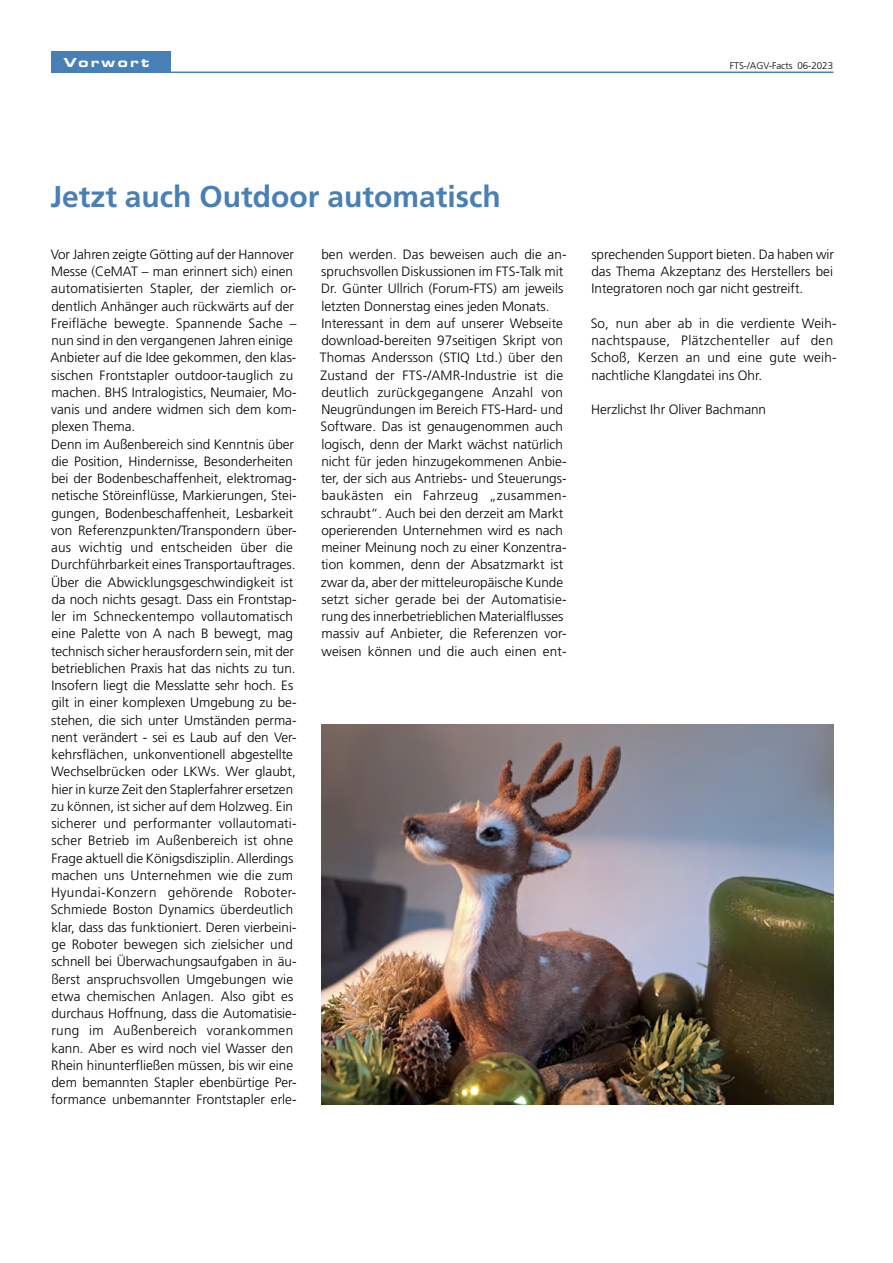
<style>
.page{position:relative;width:893px;height:1263px;background:#fff}
.page>*{position:absolute;margin:0;border:0;box-sizing:border-box;transform-origin:0 0}
.Überschrift{font:700 30px "Frutiger LT Std";color:#487fb7}
.Fließtext{font:300 13.5px/17.2px "Frutiger LT Std";color:#000}
.Überschrift-2{font:700 expanded 13.5px "Eurostile SB";letter-spacing:.2em;color:#fff}
.Überschrift-3{font:300 9.75px "Frutiger LT Std";color:#000}
</style>
<div class="page">
<div style="left:51px;top:51px;width:119px;height:21px;background:#487fb7"></div>
<hr style="left:51px;top:72px;width:119px;height:1px;background:#487fb7">
<hr style="left:170px;top:72px;width:663px;height:1px;background:#487fb7">
<img style="left:321px;top:724px;width:512px;height:381px">
<p class="Überschrift-2" style="left:64px;top:55px;width:87px">Vorwort</p>
<p class="Überschrift-3" style="left:730px;top:60px;width:105px">FTS-/AGV-Facts 06-2023</p>
<p class="Überschrift" style="left:50px;top:179px;width:452px">Jetzt auch Outdoor automatisch</p>
<p class="Fließtext" style="left:50px;top:246px;width:248px">Vor Jahren zeigte Götting auf der Hannover Messe (CeMAT – man erinnert sich) einen automatisierten Stapler, der ziemlich or&shy;dentlich Anhänger auch rückwärts auf der Freifläche bewegte. Spannende Sache – nun sind in den vergangenen Jahren einige Anbieter auf die Idee gekommen, den klas&shy;sischen Frontstapler outdoor-tauglich zu machen. BHS Intralogistics, Neumaier, Mo&shy;vanis und andere widmen sich dem kom&shy;plexen Thema.</p>
<p class="Fließtext" style="left:51px;top:435px;width:247px">Denn im Außenbereich sind Kenntnis über die Position, Hindernisse, Besonderheiten bei der Bodenbeschaffenheit, elektromag&shy;netische Störeinflüsse, Markierungen, Stei&shy;gungen, Bodenbeschaffenheit, Lesbarkeit von Referenzpunkten/Transpondern über&shy;aus wichtig und entscheiden über die Durchführbarkeit eines Transportauftrages.<br>Über die Abwicklungsgeschwindigkeit ist da noch nichts gesagt. Dass ein Frontstap&shy;ler im Schneckentempo vollautomatisch eine Palette von A nach B bewegt, mag technisch sicher herausfordern sein, mit der betrieblichen Praxis hat das nichts zu tun.<br>Insofern liegt die Messlatte sehr hoch. Es gilt in einer komplexen Umgebung zu be&shy;stehen, die sich unter Umständen perma&shy;nent verändert - sei es Laub auf den Ver&shy;kehrsflächen, unkonventionell abgestellte Wechselbrücken oder LKWs. Wer glaubt, hier in kurze Zeit den Staplerfahrer ersetzen zu können, ist sicher auf dem Holzweg. Ein sicherer und performanter vollautomati&shy;scher Betrieb im Außenbereich ist ohne Frage aktuell die Königsdisziplin. Allerdings machen uns Unternehmen wie die zum Hyundai-Konzern gehörende Roboter-Schmiede Boston Dynamics überdeutlich klar, dass das funktioniert. Deren vierbeini&shy;ge Roboter bewegen sich zielsicher und schnell bei Überwachungsaufgaben in äu&shy;ßerst anspruchsvollen Umgebungen wie etwa chemischen Anlagen. Also gibt es durchaus Hoffnung, dass die Automatisie&shy;rung im Außenbereich vorankommen kann. Aber es wird noch viel Wasser den Rhein hinunterfließen müssen, bis wir eine dem bemannten Stapler ebenbürtige Per&shy;formance unbemannter Frontstapler erle-</p>
<p class="Fließtext" style="left:321px;top:246px;width:247px">ben werden. Das beweisen auch die an&shy;spruchsvollen Diskussionen im FTS-Talk mit Dr. Günter Ullrich (Forum-FTS) am jeweils letzten Donnerstag eines jeden Monats.</p>
<p class="Fließtext" style="left:320px;top:315px;width:248px">Interessant in dem auf unserer Webseite download-bereiten 97seitigen Skript von Thomas Andersson (STIQ Ltd.) über den Zustand der FTS-/AMR-Industrie ist die deutlich zurückgegangene Anzahl von Neugründungen im Bereich FTS-Hard- und Software. Das ist genaugenommen auch logisch, denn der Markt wächst natürlich nicht für jeden hinzugekommenen Anbie&shy;ter, der sich aus Antriebs- und Steuerungs&shy;baukästen ein Fahrzeug „zusammen&shy;schraubt“. Auch bei den derzeit am Markt operierenden Unternehmen wird es nach meiner Meinung noch zu einer Konzentra&shy;tion kommen, denn der Absatzmarkt ist zwar da, aber der mitteleuropäische Kunde setzt sicher gerade bei der Automatisie&shy;rung des innerbetrieblichen Materialflusses massiv auf Anbieter, die Referenzen vor&shy;weisen können und die auch einen ent-</p>
<p class="Fließtext" style="left:591px;top:246px;width:244px;text-align:justify">sprechenden Support bieten. Da haben wir das Thema Akzeptanz des Herstellers bei Integratoren noch gar nicht gestreift.</p>
<p class="Fließtext" style="left:591px;top:315px;width:247px">So, nun aber ab in die verdiente Weih&shy;nachtspause, Plätzchenteller auf den Schoß, Kerzen an und eine gute weih&shy;nachtliche Klangdatei ins Ohr.</p>
<p class="Fließtext" style="left:591px;top:401px;width:176px">Herzlichst Ihr Oliver Bachmann</p>
</div>
